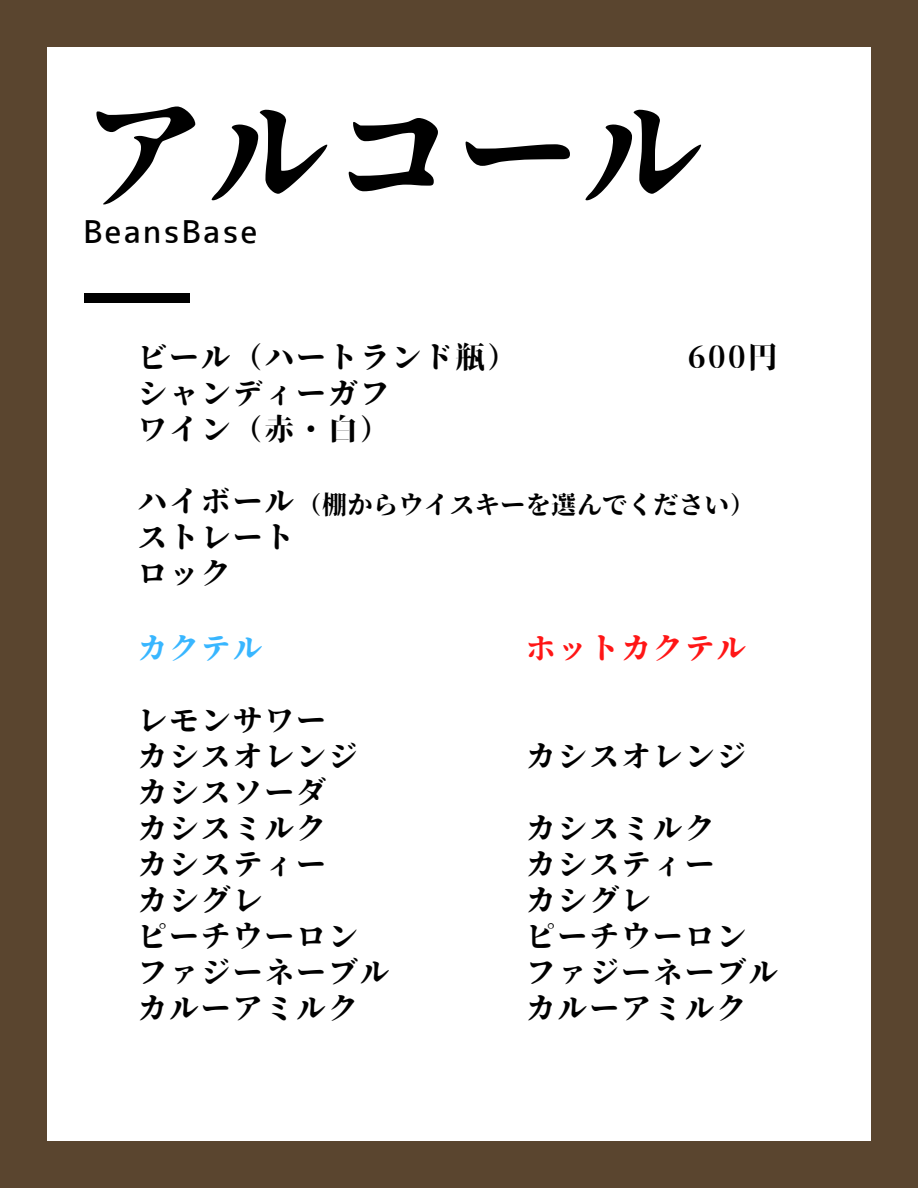
<style>
.page{position:relative;width:918px;height:1188px;background:#fff}
.page>*{position:absolute;margin:0;border:0;box-sizing:border-box;transform-origin:0 0}
.t1{font:123.45px "Soukou Mincho";letter-spacing:.01em;color:#000}
.t2{font:31.2px "JK Gothic M";letter-spacing:.08em;color:#000}
.t3{font:30px "Soukou Mincho";letter-spacing:.06em;color:#000}
.t4{font:30px "Soukou Mincho";letter-spacing:.06em;color:#ff1616}
.t5{font:30px "Soukou Mincho";color:#38b6ff}
.t6{font:25.5px "Soukou Mincho";color:#000}
</style>
<div class="page">
<div style="left:85px;top:293px;width:105px;height:9px;background:#000"></div>
<div style="left:0;top:0;width:918px;height:46px;background:#5a452f"></div>
<div style="left:0;top:1142px;width:918px;height:46px;background:#5a452f"></div>
<div style="left:872px;top:0;width:46px;height:1188px;background:#5a452f"></div>
<div style="left:0;top:0;width:46px;height:1188px;background:#5a452f"></div>
<p class="t1" style="left:82px;top:90px;width:623px">アルコール</p>
<p class="t2" style="left:83px;top:216px;width:176px">BeansBase</p>
<p class="t3" style="left:137px;top:341px;width:381px">ビール（ハートランド瓶）</p>
<p class="t3" style="left:137px;top:377px;width:254px">シャンディーガフ</p>
<p class="t3" style="left:137px;top:413px;width:254px">ワイン（⾚・⽩）</p>
<p class="t3" style="left:688px;top:341px;width:92px">600円</p>
<p class="t3" style="left:137px;top:485px;width:159px">ハイボール</p>
<p class="t3" style="left:137px;top:521px;width:159px">ストレート</p>
<p class="t3" style="left:137px;top:557px;width:95px">ロック</p>
<p class="t6" style="left:296px;top:491px;width:460px">（棚からウイスキーを選んでください）</p>
<p class="t5" style="left:137px;top:633px;width:127px">カクテル</p>
<p class="t4" style="left:526px;top:633px;width:222px">ホットカクテル</p>
<p class="t3" style="left:137px;top:705px;width:190px">レモンサワー</p>
<p class="t3" style="left:137px;top:741px;width:222px">カシスオレンジ</p>
<p class="t3" style="left:137px;top:777px;width:190px">カシスソーダ</p>
<p class="t3" style="left:137px;top:813px;width:190px">カシスミルク</p>
<p class="t3" style="left:137px;top:849px;width:190px">カシスティー</p>
<p class="t3" style="left:137px;top:885px;width:127px">カシグレ</p>
<p class="t3" style="left:137px;top:921px;width:222px">ピーチウーロン</p>
<p class="t3" style="left:137px;top:957px;width:254px">ファジーネーブル</p>
<p class="t3" style="left:137px;top:993px;width:222px">カルーアミルク</p>
<p class="t3" style="left:526px;top:741px;width:222px">カシスオレンジ</p>
<p class="t3" style="left:526px;top:813px;width:190px">カシスミルク</p>
<p class="t3" style="left:526px;top:849px;width:190px">カシスティー</p>
<p class="t3" style="left:526px;top:885px;width:127px">カシグレ</p>
<p class="t3" style="left:526px;top:921px;width:222px">ピーチウーロン</p>
<p class="t3" style="left:526px;top:957px;width:254px">ファジーネーブル</p>
<p class="t3" style="left:526px;top:993px;width:222px">カルーアミルク</p>
</div>
